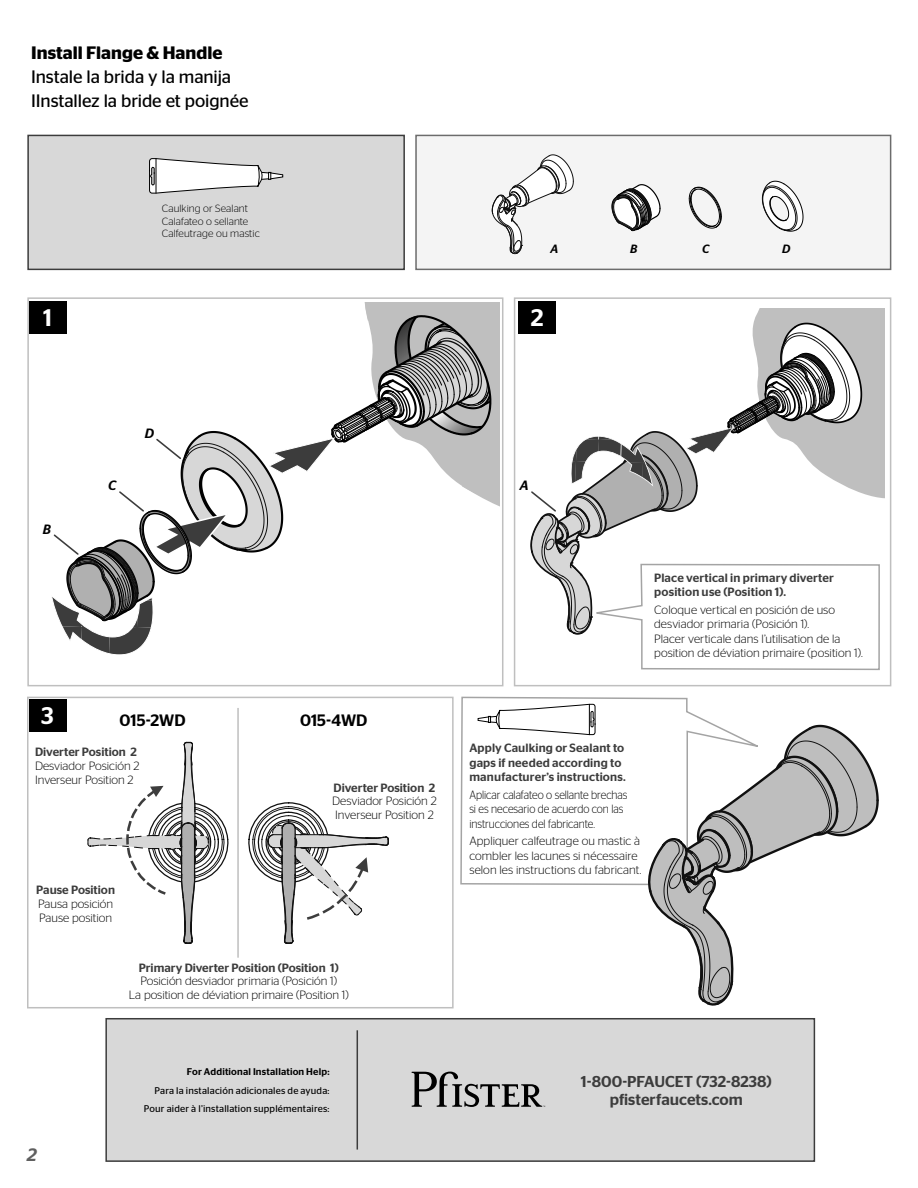
<style>
.page{position:relative;width:918px;height:1188px;background:#fff}
.page>*{position:absolute;margin:0;border:0;box-sizing:border-box;transform-origin:0 0}
.t1{font:500 24px "Stag Sans";color:#fff}
.t2{font:18px/24px "Stag Sans";letter-spacing:-.005em;color:#000}
.t3{font:italic 500 18px "Stag Sans";color:#5f5f5f}
.t4{font:500 16.5px "Stag Sans";color:#000}
.t5{font:500 15.75px "Stag Sans";color:#3c3c3c}
.t6{font:italic 500 13.5px "Stag Sans";color:#000}
.Text{font:300 12px/14.4px "Stag Sans";color:#000}
.Text-2{font:500 12px/14.4px "Stag Sans";letter-spacing:.01em;color:#3c3c3c}
.Text-3{font:300 12px/14.4px "Stag Sans";color:#000;scale:.91 1}
.t7{font:italic 500 12px "Stag Sans";color:#000}
.t8{font:300 10.5px "Stag Sans";letter-spacing:.01em;color:#000}
.t9{font:9.75px "Stag Sans";letter-spacing:.015em;color:#000}
.t10{font:500 9.75px "Stag Sans";letter-spacing:.02em;color:#000}
.s1{font-weight:600}
</style>
<div class="page">
<div style="left:27px;top:697px;width:427px;height:311px;background:#fff;border:2px solid #bfbfbf"></div>
<div style="left:27px;top:135px;width:378px;height:135px;background:#d8d8d8;border:2px solid #3c3c3c"></div>
<div style="left:415px;top:135px;width:476px;height:135px;background:#f4f4f4;border:2px solid #6c6c6c"></div>
<div style="left:27px;top:297px;width:476px;height:389px;background:#fff;border:2px solid #bfbfbf"></div>
<div style="left:514px;top:297px;width:377px;height:389px;background:#fff;border:2px solid #bfbfbf"></div>
<div style="left:105px;top:1018px;width:710px;height:144px;background:#d8d8d8;border:2px solid #3c3c3c"></div>
<hr style="left:357px;top:1030px;width:1px;height:120px;background:#3c3c3c">
<svg style="left:411px;top:1072px;width:134px;height:35px"></svg>
<svg style="left:87px;top:741px;width:142px;height:203px"></svg>
<svg style="left:248px;top:802px;width:141px;height:142px"></svg>
<svg style="left:688px;top:186px;width:34px;height:43px"></svg>
<svg style="left:611px;top:184px;width:50px;height:48px"></svg>
<svg style="left:491px;top:154px;width:83px;height:101px"></svg>
<svg style="left:761px;top:180px;width:43px;height:52px"></svg>
<svg style="left:460px;top:696px;width:252px;height:190px"></svg>
<svg style="left:51px;top:302px;width:449px;height:353px"></svg>
<svg style="left:149px;top:158px;width:134px;height:36px"></svg>
<svg style="left:477px;top:704px;width:119px;height:31px"></svg>
<svg style="left:641px;top:723px;width:238px;height:283px"></svg>
<div style="left:29px;top:301px;width:37px;height:33px;background:#000"></div>
<div style="left:518px;top:301px;width:38px;height:33px;background:#000"></div>
<div style="left:29px;top:700px;width:37px;height:32px;background:#000"></div>
<hr style="left:237px;top:708px;width:2px;height:250px;background:#bfbfbf">
<svg style="left:530px;top:309px;width:354px;height:362px"></svg>
<p class="t2" style="left:31px;top:41px;width:219px"><span class="s1">Install Flange &amp; Handle<br></span>Instale la brida y la manija<br>IInstallez la bride et poignée</p>
<p class="t8" style="left:162px;top:203px;width:88px">Caulking or Sealant</p>
<p class="t8" style="left:162px;top:215px;width:88px">Calafateo o sellante</p>
<p class="t8" style="left:162px;top:228px;width:100px">Calfeutrage ou mastic</p>
<p class="t7" style="left:551px;top:241px;width:9px">A</p>
<p class="t7" style="left:630px;top:241px;width:9px">B</p>
<p class="t7" style="left:702px;top:241px;width:9px">C</p>
<p class="t7" style="left:782px;top:241px;width:10px">D</p>
<p class="t1" style="left:43px;top:304px;width:11px">1</p>
<p class="t1" style="left:531px;top:304px;width:14px">2</p>
<p class="t6" style="left:43px;top:521px;width:10px">B</p>
<p class="t6" style="left:108px;top:478px;width:10px">C</p>
<p class="t6" style="left:145px;top:425px;width:11px">D</p>
<p class="t1" style="left:41px;top:702px;width:14px">3</p>
<p class="t4" style="left:120px;top:711px;width:68px">015-2WD</p>
<p class="t4" style="left:300px;top:711px;width:69px">015-4WD</p>
<p class="Text-2" style="left:35px;top:745px;width:103px">Diverter Position 2</p>
<p class="Text" style="left:35px;top:758px;width:106px">Desviador Posición 2</p>
<p class="Text" style="left:35px;top:772px;width:100px">Inverseur Position 2</p>
<p class="Text-2" style="left:334px;top:780px;width:103px">Diverter Position 2</p>
<p class="Text" style="left:332px;top:794px;width:106px">Desviador Posición 2</p>
<p class="Text" style="left:335px;top:808px;width:100px">Inverseur Position 2</p>
<p class="Text-2" style="left:36px;top:883px;width:80px">Pause Position</p>
<p class="Text" style="left:38px;top:896px;width:77px">Pausa posición</p>
<p class="Text" style="left:39px;top:910px;width:75px">Pause position</p>
<p class="Text-2" style="left:139px;top:960px;width:202px">Primary Diverter Position (Position 1)</p>
<p class="Text" style="left:140px;top:974px;width:198px">Posición desviador primaria (Posición 1)</p>
<p class="Text" style="left:129px;top:988px;width:221px">La position de déviation primaire (Position 1)</p>
<p class="t3" style="left:27px;top:1145px;width:11px">2</p>
<p class="t10" style="left:187px;top:1066px;width:144px">For Additional Installation Help:</p>
<p class="t9" style="left:155px;top:1085px;width:177px">Para la instalación adicionales de ayuda:</p>
<p class="t9" style="left:144px;top:1103px;width:187px">Pour aider à l’installation supplémentaires:</p>
<p class="t6" style="left:520px;top:478px;width:10px">A</p>
<p class="Text-2" style="left:654px;top:571px;width:181px">Place vertical in primary diverter position use (Position 1).</p>
<p class="Text" style="left:654px;top:602px;width:210px">Coloque vertical en posición de uso desviador primaria (Posición 1).<br>Placer verticale dans l’utilisation de la position de déviation primaire (position 1).</p>
<p class="Text-2" style="left:469px;top:741px;width:158px">Apply Caulking or Sealant to gaps if needed according to manufacturer’s instructions.</p>
<p class="Text-3" style="left:469px;top:787px;width:175px">Aplicar calafateo o sellante brechas si es necesario de acuerdo con las instrucciones del fabricante.</p>
<p class="Text" style="left:469px;top:834px;width:174px">Appliquer calfeutrage ou mastic à combler les lacunes si nécessaire selon les instructions du fabricant.</p>
<p class="t5" style="left:581px;top:1073px;width:192px">1-800-PFAUCET (732-8238)</p>
<p class="t5" style="left:610px;top:1091px;width:135px">pfisterfaucets.com</p>
</div>
